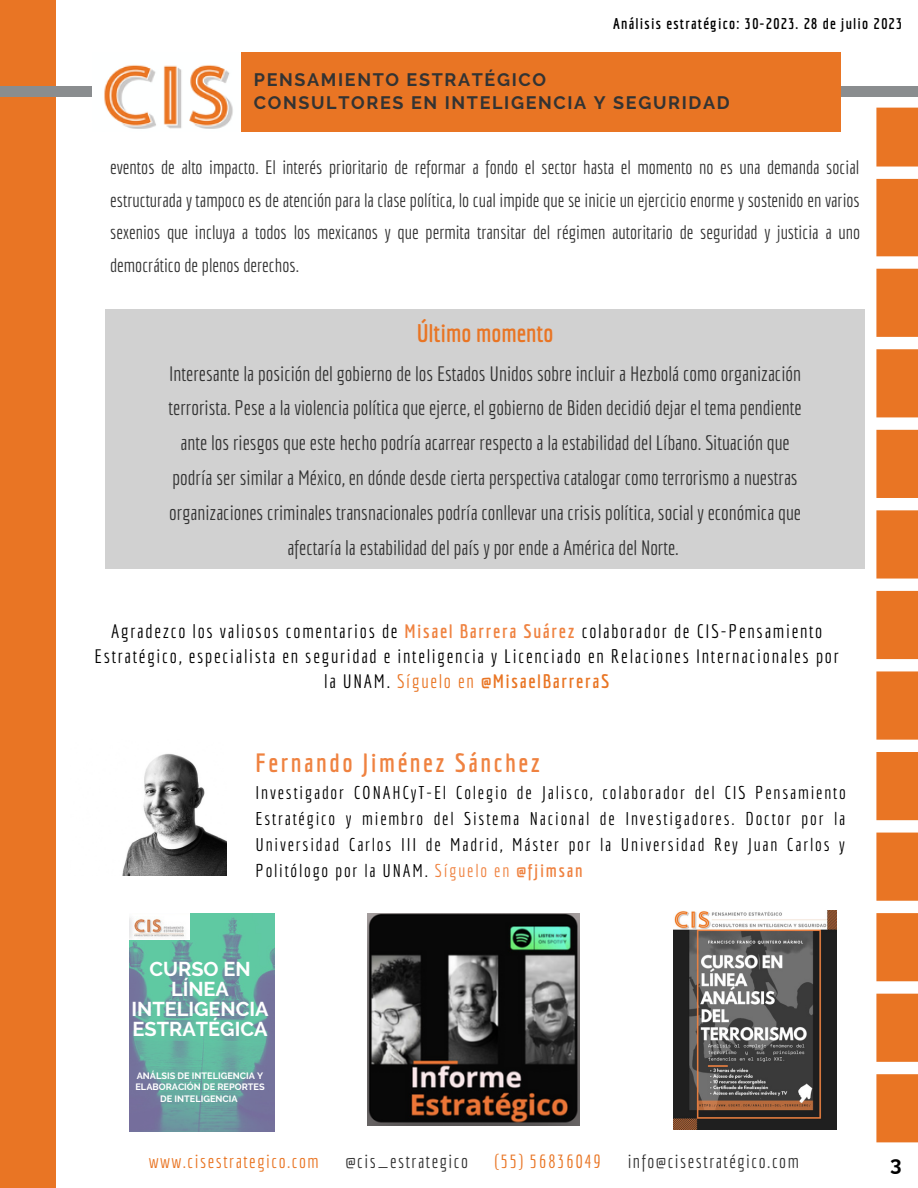
<style>
.page{position:relative;width:918px;height:1188px;background:#fff}
.page>*{position:absolute;margin:0;border:0;box-sizing:border-box;transform-origin:0 0}
.t1{font:700 25.8px "Economica";letter-spacing:.1em;color:#ef8240}
.t2{font:700 24.9px "Economica";color:#e97524}
.t3{font:700 20.55px "Raleway";color:#000}
.t4{font:20.4px/34.8px "Economica";color:#333;text-align:center}
.t5{font:700 19.95px/20.2px "Raleway";color:#fff;text-align:center}
.t6{font:19.05px/24.8px "Economica";letter-spacing:.09em;color:#000;text-align:center}
.t7{font:18.9px/32.7px "Economica";color:#333;text-align:justify}
.t8{font:18.6px "Economica";letter-spacing:.08em;color:#333}
.t9{font:18.6px "Economica";letter-spacing:.08em;color:#e97524}
.t10{font:18px/25.8px "Economica";letter-spacing:.1em;color:#000;text-align:justify}
.t11{font:700 18px "Raleway";letter-spacing:.09em;color:#333}
.t12{font:700 15.3px "Economica";letter-spacing:.08em;color:#000}
.t13{font:700 9.15px/11.4px "Raleway";color:#fff;text-align:center}
.s1{font-weight:700;color:#ef8240}
.s2{color:#e97524}
.s3{font-weight:700;color:#e97524}
.s4{color:#ef8240}
</style>
<div class="page">
<div style="left:0;top:0;width:56px;height:1188px;background:#e97524"></div>
<div style="left:0;top:87px;width:918px;height:10px;background:#8a8d8f"></div>
<svg style="left:876px;top:108px;width:42px;height:1034px;background:#ec8b47"></svg>
<img style="left:92px;top:65px;width:149px;height:64px">
<div style="left:241px;top:52px;width:600px;height:80px;background:#e97524"></div>
<div style="left:105px;top:310px;width:760px;height:259px;background:#d1d1d1"></div>
<img style="left:122px;top:753px;width:105px;height:123px">
<img style="left:368px;top:914px;width:211px;height:211px">
<img style="left:130px;top:914px;width:144px;height:218px">
<img style="left:130px;top:914px;width:59px;height:26px">
<img style="left:673px;top:911px;width:163px;height:218px">
<p class="t12" style="left:613px;top:15px;width:291px">Análisis estratégico: 30-2023. 28 de julio 2023</p>
<p class="t11" style="left:254px;top:69px;width:294px">PENSAMIENTO ESTRATÉGICO</p>
<p class="t11" style="left:254px;top:92px;width:477px">CONSULTORES EN INTELIGENCIA Y SEGURIDAD</p>
<p class="t7" style="left:110px;top:151px;width:752px">eventos de alto impacto. El interés prioritario de reformar a fondo el sector hasta el momento no es una demanda social estructurada y tampoco es de atención para la clase política, lo cual impide que se inicie un ejercicio enorme y sostenido en varios sexenios que incluya a todos los mexicanos y que permita transitar del régimen autoritario de seguridad y justicia a uno democrático de plenos derechos.</p>
<p class="t2" style="left:417px;top:319px;width:138px">Último momento</p>
<p class="t4" style="left:169px;top:356px;width:635px">Interesante la posición del gobierno de los Estados Unidos sobre incluir a Hezbolá como organización terrorista. Pese a la violencia política que ejerce, el gobierno de Biden decidió dejar el tema pendiente ante los riesgos que este hecho podría acarrear respecto a la estabilidad del Líbano. Situación que podría ser similar a México, en dónde desde cierta perspectiva catalogar como terrorismo a nuestras organizaciones criminales transnacionales podría conllevar una crisis política, social y económica que afectaría la estabilidad del país y por ende a América del Norte.</p>
<p class="t6" style="left:95px;top:619px;width:746px">Agradezco los valiosos comentarios de <span class="s1">Misael Barrera Suárez</span> colaborador de CIS-Pensamiento<br>Estratégico, especialista en seguridad e inteligencia y Licenciado en Relaciones Internacionales por la UNAM. <span class="s2">Síguelo en</span> <span class="s3">@MisaelBarreraS</span></p>
<p class="t1" style="left:256px;top:748px;width:286px">Fernando Jiménez Sánchez</p>
<p class="t10" style="left:256px;top:780px;width:592px">Investigador CONAHCyT-El Colegio de Jalisco, colaborador del CIS Pensamiento Estratégico y miembro del Sistema Nacional de Investigadores. Doctor por la Universidad Carlos III de Madrid, Máster por la Universidad Rey Juan Carlos y Politólogo por la UNAM. <span class="s4">Síguelo en</span> <span class="s1">@fjimsan</span></p>
<p class="t5" style="left:131px;top:959px;width:139px">CURSO EN<br>LÍNEA<br>INTELIGENCIA<br>ESTRATÉGICA</p>
<p class="t13" style="left:137px;top:1070px;width:128px">ANÁLSIS DE INTELIGENCIA Y</p>
<p class="t13" style="left:135px;top:1081px;width:131px">ELABORACIÓN DE REPORTES<br>DE INTELIGENCIA</p>
<p class="t9" style="left:149px;top:1150px;width:172px">www.cisestrategico.com</p>
<p class="t8" style="left:345px;top:1150px;width:124px">@cis_estrategico</p>
<p class="t9" style="left:495px;top:1150px;width:108px">(55) 56836049</p>
<p class="t8" style="left:628px;top:1150px;width:173px">info@cisestratégico.com</p>
<p class="t3" style="left:890px;top:1152px;width:13px">3</p>
</div>
